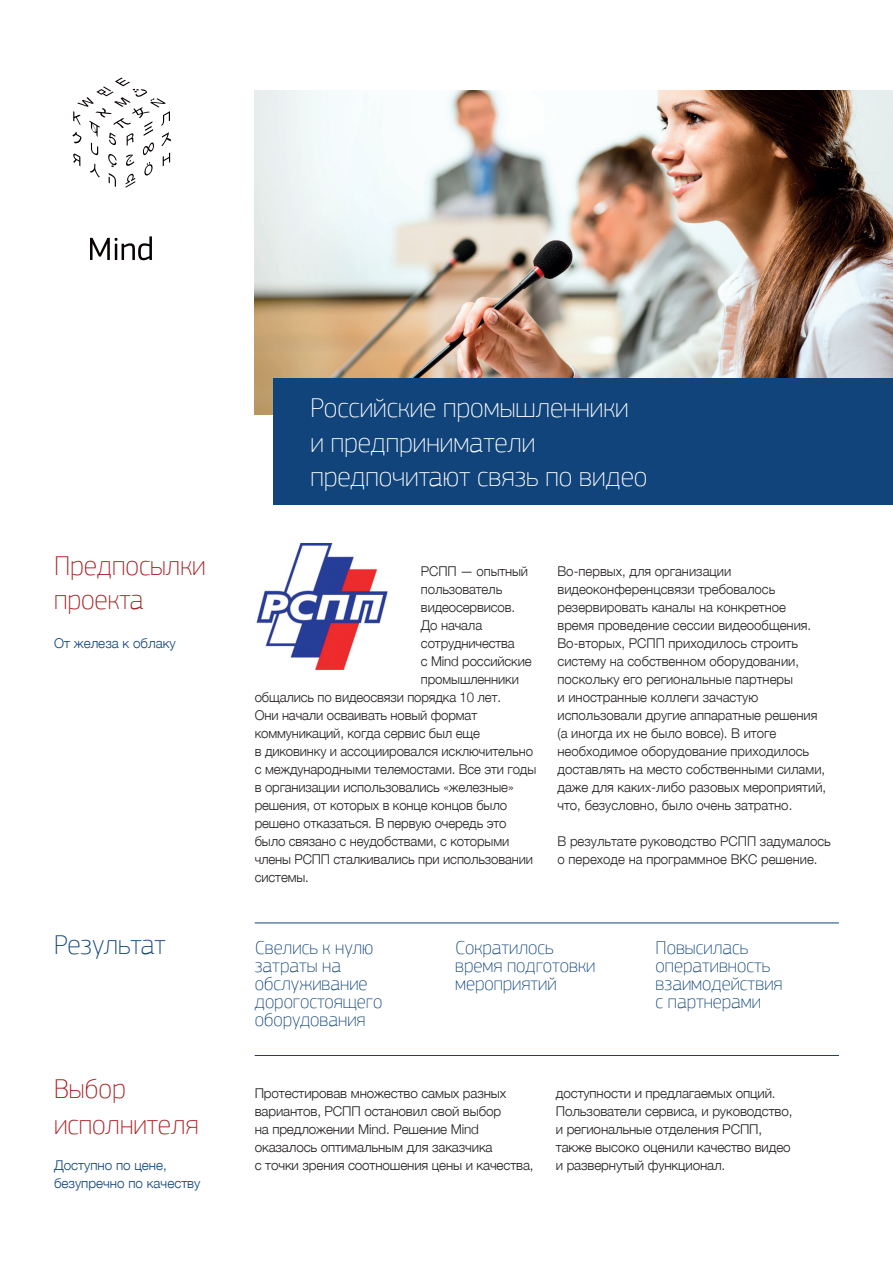
<style>
.page{position:relative;width:893px;height:1263px;background:#fff}
.page>*{position:absolute;margin:0;border:0;box-sizing:border-box;transform-origin:0 0}
.t1{font:100 28.5px/34.2px "PF Square Sans Pro";color:#fff}
.t2{font:100 28.5px/34.2px "PF Square Sans Pro";color:#a91d21}
.t3{font:100 28.5px "PF Square Sans Pro";color:#10447a}
.t4{font:100 19.5px/18px "PF Square Sans Pro";color:#10447a}
.t5{font:300 13.5px/18px "Helvetica Neue";letter-spacing:-.01em;color:#231f20}
.t6{font:300 13.5px/18px "Helvetica Neue";color:#10447a}
</style>
<div class="page">
<svg style="left:72px;top:78px;width:99px;height:110px"></svg>
<svg style="left:90px;top:236px;width:62px;height:24px"></svg>
<img style="left:255px;top:90px;width:638px;height:324px">
<div style="left:274px;top:378px;width:619px;height:126px;background:#10447a"></div>
<img style="left:256px;top:543px;width:132px;height:126px">
<hr style="left:255px;top:923px;width:584px;height:1px;background:#10447a">
<hr style="left:255px;top:1055px;width:584px;height:1px;background:#10447a">
<h1 class="t2" style="left:54px;top:548px;width:153px">Предпосылки проекта</h1>
<p class="t6" style="left:54px;top:633px;width:123px">От железа к облаку</p>
<h1 class="t3" style="left:54px;top:928px;width:113px">Результат</h1>
<h1 class="t2" style="left:54px;top:1070px;width:146px;line-height:36px">Выбор исполнителя</h1>
<p class="t6" style="left:54px;top:1155px;width:148px">Доступно по цене, безупречно по качеству</p>
<h1 class="t1" style="left:310px;top:390px;width:339px">Российские промышленники и предприниматели предпочитают связь по видео</h1>
<p class="t5" style="left:421px;top:561px;width:109px">РСПП — опытный</p>
<p class="t5" style="left:421px;top:579px;width:83px">пользователь</p>
<p class="t5" style="left:421px;top:597px;width:96px">видеосервисов.</p>
<p class="t5" style="left:421px;top:615px;width:63px">До начала</p>
<p class="t5" style="left:421px;top:633px;width:95px">сотрудничества</p>
<p class="t5" style="left:421px;top:651px;width:112px">с Mind российские</p>
<p class="t5" style="left:421px;top:669px;width:99px">промышленники</p>
<p class="t5" style="left:255px;top:687px;width:248px">общались по видеосвязи порядка 10 лет.</p>
<p class="t5" style="left:255px;top:705px;width:224px">Они начали осваивать новый формат</p>
<p class="t5" style="left:255px;top:723px;width:227px">коммуникаций, когда сервис был еще</p>
<p class="t5" style="left:255px;top:741px;width:280px">в диковинку и ассоциировался исключительно</p>
<p class="t5" style="left:255px;top:759px;width:283px">с международными телемостами. Все эти годы</p>
<p class="t5" style="left:255px;top:777px;width:260px">в организации использовались «железные»</p>
<p class="t5" style="left:255px;top:795px;width:254px">решения, от которых в конце концов было</p>
<p class="t5" style="left:255px;top:813px;width:253px">решено отказаться. В первую очередь это</p>
<p class="t5" style="left:255px;top:831px;width:256px">было связано с неудобствами, с которыми</p>
<p class="t5" style="left:255px;top:849px;width:280px">члены РСПП сталкивались при использовании</p>
<p class="t5" style="left:255px;top:867px;width:56px">системы.</p>
<p class="t5" style="left:557px;top:561px;width:270px">Во‑первых, для организации видеоконференцсвязи требовалось резервировать каналы на конкретное время проведение сессии видеообщения.<br>Во‑вторых, РСПП приходилось строить систему на собственном оборудовании, поскольку его региональные партнеры<br>и иностранные коллеги зачастую использовали другие аппаратные решения (а иногда их не было вовсе). В итоге необходимое оборудование приходилось доставлять на место собственными силами, даже для каких-либо разовых мероприятий, что, безусловно, было очень затратно.</p>
<p class="t5" style="left:557px;top:831px;width:275px">В результате руководство РСПП задумалось о переходе на программное ВКС решение.</p>
<h2 class="t4" style="left:255px;top:938px;width:129px">Свелись к нулю затраты на обслуживание дорогостоящего оборудования</h2>
<h2 class="t4" style="left:455px;top:938px;width:142px">Сократилось время подготовки мероприятий</h2>
<h2 class="t4" style="left:656px;top:938px;width:129px">Повысилась оперативность взаимодействия с партнерами</h2>
<p class="t5" style="left:255px;top:1083px;width:280px">Протестировав множество самых разных вариантов, РСПП остановил свой выбор<br>на предложении Mind. Решение Mind оказалось оптимальным для заказчика<br>с точки зрения соотношения цены и качества,</p>
<p class="t5" style="left:556px;top:1083px;width:238px">доступности и предлагаемых опций.<br>Пользователи сервиса, и руководство, и региональные отделения РСПП, также высоко оценили качество видео и развернутый функционал.</p>
</div>
